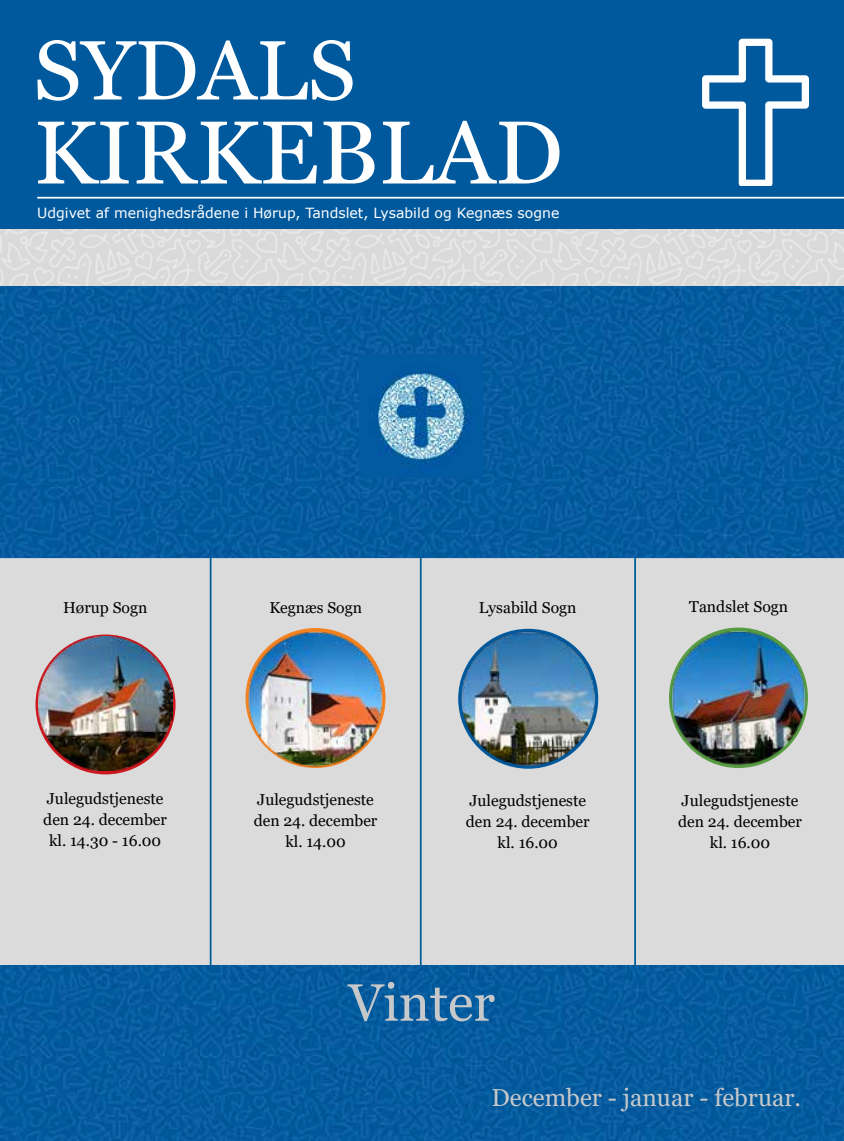
<style>
.page{position:relative;width:844px;height:1141px;background:#fff}
.page>*{position:absolute;margin:0;border:0;box-sizing:border-box;transform-origin:0 0}
.t1{font:89.25px "Georgia";color:#fff}
.t2{font:84px "Georgia";color:#fff}
.t3{font:52.5px "Georgia";color:#c7c8ca}
.t4{font:24.5px "Georgia";color:#c7c8ca}
.t5{font:15.75px/21px "Georgia";color:#000;text-align:center}
.t6{font:14px "Verdana";color:#fff}
</style>
<div class="page">
<div style="left:0;top:0;width:843px;height:230px;background:#00599d"></div>
<hr style="left:37px;top:197px;width:806px;height:2px;background:#fff">
<svg style="left:702px;top:39px;width:106px;height:146px"></svg>
<div style="left:0;top:558px;width:843px;height:407px;background:#dbdbdb"></div>
<hr style="left:420px;top:552px;width:1px;height:472px;background:#005c9a">
<hr style="left:634px;top:551px;width:1px;height:472px;background:#005c9a">
<hr style="left:210px;top:556px;width:1px;height:472px;background:#005c9a">
<img style="left:38px;top:637px;width:134px;height:134px">
<img style="left:233px;top:626px;width:157px;height:152px">
<img style="left:450px;top:624px;width:160px;height:152px">
<img style="left:659px;top:618px;width:157px;height:157px">
<img style="left:0;top:286px;width:843px;height:272px">
<img style="left:360px;top:355px;width:122px;height:123px">
<img style="left:0;top:965px;width:843px;height:176px">
<img style="left:0;top:230px;width:843px;height:56px">
<h2 class="t2" style="left:33px;top:20px;width:324px">SYDALS</h2>
<h1 class="t1" style="left:33px;top:99px;width:530px">KIRKEBLAD</h1>
<p class="t6" style="left:37px;top:203px;width:523px">Udgivet af menighedsrådene i Hørup, Tandslet, Lysabild og Kegnæs sogne</p>
<p class="t5" style="left:63px;top:598px;width:86px">Hørup Sogn</p>
<p class="t5" style="left:269px;top:598px;width:94px">Kegnæs Sogn</p>
<p class="t5" style="left:479px;top:598px;width:99px">Lysabild Sogn</p>
<p class="t5" style="left:689px;top:597px;width:100px">Tandslet Sogn</p>
<p class="t5" style="left:43px;top:788px;width:125px">Julegudstjeneste den 24. december kl. 14.30 - 16.00</p>
<p class="t5" style="left:253px;top:789px;width:125px">Julegudstjeneste den 24. december kl. 14.00</p>
<p class="t5" style="left:466px;top:790px;width:125px">Julegudstjeneste den 24. december kl. 16.00</p>
<p class="t5" style="left:678px;top:790px;width:125px">Julegudstjeneste den 24. december kl. 16.00</p>
<h3 class="t3" style="left:348px;top:971px;width:148px">Vinter</h3>
<h3 class="t4" style="left:491px;top:1083px;width:311px">December - januar - februar.</h3>
</div>
